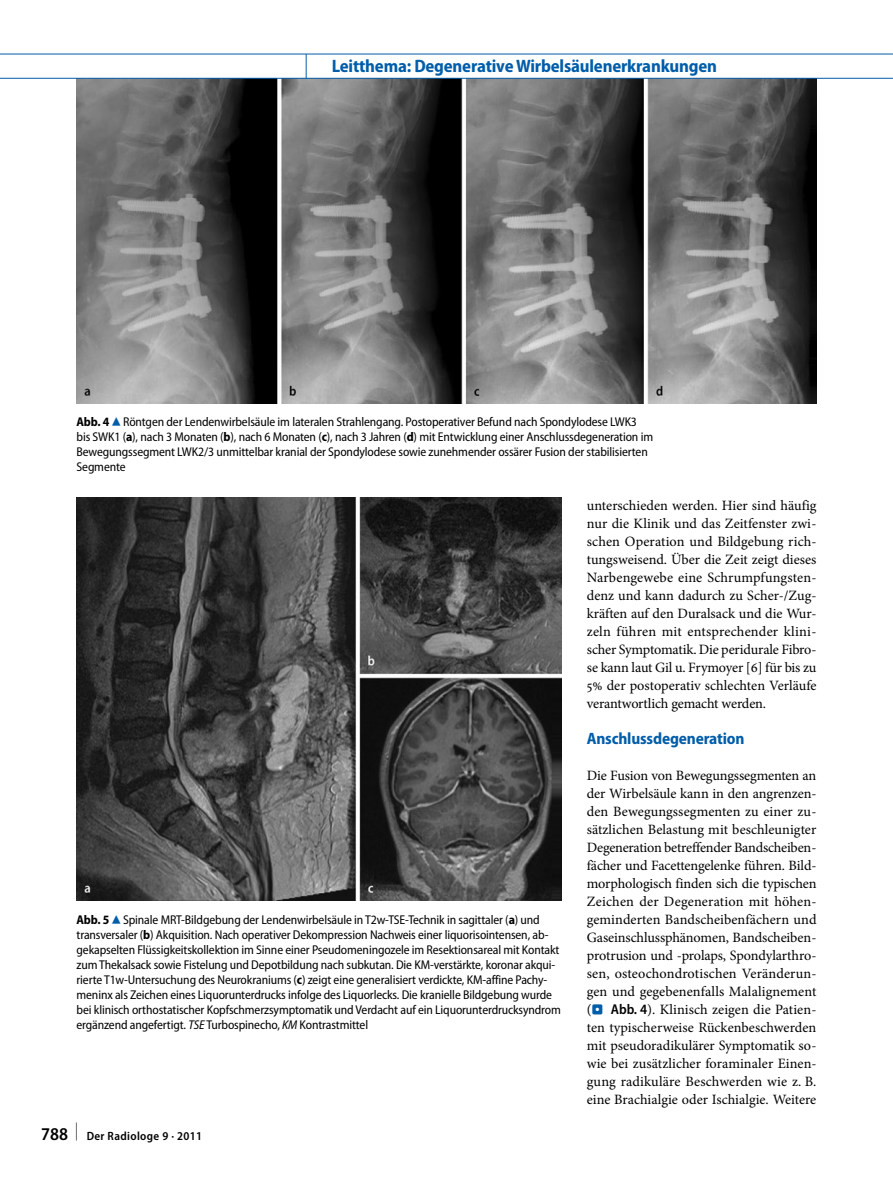
<style>
.page{position:relative;width:893px;height:1187px;background:#fff}
.page>*{position:absolute;margin:0;border:0;box-sizing:border-box;transform-origin:0 0}
.t1{font:700 semi-condensed 18px "Myriad Pro";letter-spacing:-.01em;color:#005da9}
._012_u1{font:700 semi-condensed 16.5px "Myriad Pro";letter-spacing:-.01em;color:#005da9}
._010_fliesstext_ohne{font:14.25px/18px "Minion Pro";letter-spacing:-.005em;color:#000;text-align:justify}
._024_abb_legende{font:semi-condensed 12.75px/15px "Myriad Pro";letter-spacing:-.01em;color:#000}
.t2{font:600 semi-condensed 12px "Myriad Pro";letter-spacing:.03em;color:#000}
.s1{font-weight:700}
.s2{font-family:"S Buttons";font-stretch:normal;font-size:14.25px;color:#005da9}
.s3{font-style:italic}
.s4{font-size:18px}
.s5{font-family:"S Buttons";font-size:13.5px;color:#005da9}
.s6{font-family:"Myriad Pro";font-weight:600;font-stretch:semi-condensed}
</style>
<div class="page">
<img style="left:77px;top:79px;width:740px;height:324px">
<img style="left:77px;top:497px;width:484px;height:403px">
<hr style="left:0;top:54px;width:893px;height:1px;background:#005da9">
<hr style="left:0;top:78px;width:893px;height:1px;background:#005da9">
<svg style="left:306px;top:54px;width:1px;height:25px"></svg>
<p class="t1" style="left:332px;top:56px;width:387px">Leitthema: Degenerative Wirbelsäulenerkrankungen</p>
<p class="_024_abb_legende" style="left:77px;top:415px;width:578px"><span class="s1">Abb. 4</span><span class="s2">8</span>Röntgen der Lendenwirbelsäule im lateralen Strahlengang. Postoperativer Befund nach Spondylodese LWK3 bis SWK1 (<span class="s1">a</span>), nach 3 Monaten (<span class="s1">b</span>), nach 6 Monaten (<span class="s1">c</span>), nach 3 Jahren (<span class="s1">d</span>) mit Entwicklung einer Anschlussdegeneration im Bewegungssegment LWK2/3 unmittelbar kranial der Spondylodese sowie zunehmender ossärer Fusion der stabilisierten Segmente</p>
<p class="_024_abb_legende" style="left:77px;top:912px;width:486px"><span class="s1">Abb. 5</span><span class="s2">8</span>Spinale MRT-Bildgebung der Lendenwirbelsäule in T2w-TSE-Technik in sagittaler (<span class="s1">a</span>) und transversaler (<span class="s1">b</span>) Akquisition. Nach operativer Dekompression Nachweis einer liquorisointensen, ab&shy;gekapselten Flüssigkeitskollektion im Sinne einer Pseudomeningozele im Resektionsareal mit Kontakt zumThekalsack sowie Fistelung und Depotbildung nach subkutan. Die KM-verstärkte, koronar akqui&shy;rierte T1w-Untersuchung des Neurokraniums (<span class="s1">c</span>) zeigt eine generalisiert verdickte, KM-affine Pachy&shy;meninx als Zeichen eines Liquorunterdrucks infolge des Liquorlecks. Die kranielle Bildgebung wurde bei klinisch orthostatischer Kopfschmerzsymptomatik und Verdacht auf ein Liquorunterdrucksyndrom ergänzend angefertigt. <span class="s3">TSE</span> Turbospinecho, <span class="s3">KM</span> Kontrastmittel</p>
<p class="t2" style="left:41px;top:1129px;width:162px"><span class="s4">788 </span><sup>|</sup> Der Radiologe 9 · 2011</p>
<p class="_010_fliesstext_ohne" style="left:587px;top:496px;width:231px">unterschieden werden. Hier sind häufig nur die Klinik und das Zeitfenster zwi&shy;schen Operation und Bildgebung rich&shy;tungsweisend. Über die Zeit zeigt dieses Narbengewebe eine Schrumpfungsten&shy;denz und kann dadurch zu Scher-/Zug&shy;kräften auf den Duralsack und die Wur&shy;zeln führen mit entsprechender klini&shy;scher Symptomatik. Die peridurale Fibro&shy;se kann laut Gil u. Frymoyer [6] für bis zu 5% der postoperativ schlechten Verläufe verantwortlich gemacht werden.</p>
<p class="_012_u1" style="left:587px;top:729px;width:159px">Anschlussdegeneration</p>
<p class="_010_fliesstext_ohne" style="left:587px;top:766px;width:231px">Die Fusion von Bewegungssegmenten an der Wirbelsäule kann in den angrenzen&shy;den Bewegungssegmenten zu einer zu&shy;sätzlichen Belastung mit beschleunigter Degeneration betreffender Bandscheiben&shy;fächer und Facettengelenke führen. Bild&shy;morphologisch finden sich die typischen Zeichen der Degeneration mit höhen&shy;geminderten Bandscheibenfächern und Gaseinschlussphänomen, Bandscheiben&shy;protrusion und -prolaps, Spondylarthro&shy;sen, osteochondrotischen Veränderun&shy;gen und gegebenenfalls Malalignement (<span class="s5">.</span> <span class="s6">Abb. 4</span>). Klinisch zeigen die Patien&shy;ten typischerweise Rückenbeschwerden mit pseudoradikulärer Symptomatik so&shy;wie bei zusätzlicher foraminaler Einen&shy;gung radikuläre Beschwerden wie z. B. eine Brachialgie oder Ischialgie. Weitere</p>
</div>
